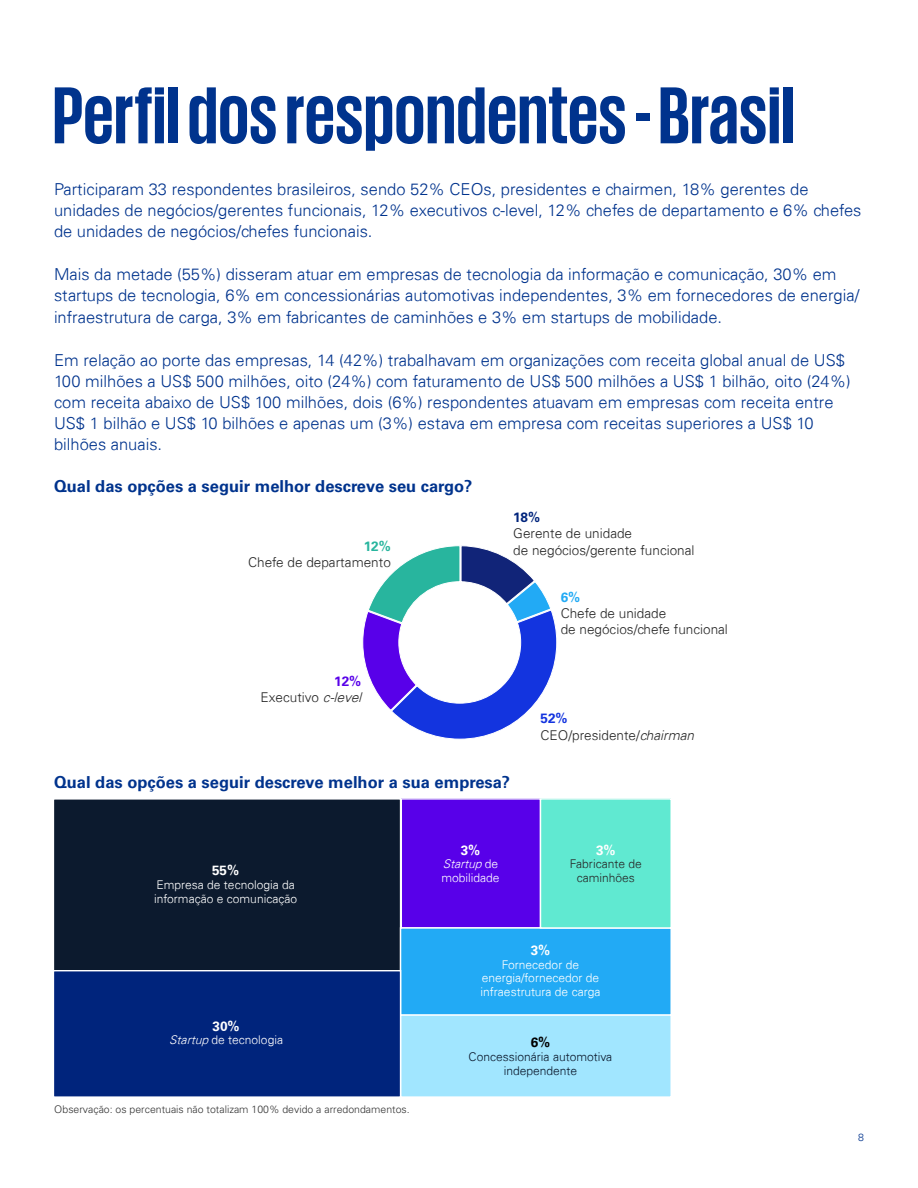
<style>
.page{position:relative;width:918px;height:1188px;background:#fff}
.page>*{position:absolute;margin:0;border:0;box-sizing:border-box;transform-origin:0 0}
.t1{font:700 82.5px "KPMG";color:#00338d}
.t2{font:300 16.5px/21px "Univers 45";color:#00338d}
.t3{font:700 16.5px "Univers LT Std";color:#00338d}
.t4{font:300 13.5px/16.2px "Univers 45";color:#272727}
.t5{font:700 13.5px "Univers 65";color:#fff}
.t6{font:700 13.5px "Univers LT Std";color:#00247c}
.t7{font:700 13.5px "Univers LT Std";color:#1334df}
.t8{font:700 13.5px "Univers LT Std";color:#5800e9}
.t9{font:700 13.5px "Univers LT Std";color:#28b59e}
.t10{font:700 13.5px "Univers LT Std";color:#22aaf5}
.t11{font:700 13.5px "Univers 65";color:#000}
.t12{font:300 12px/13.5px "Univers 45";color:#fff}
.t13{font:300 12px/13.5px "Univers 45";color:#0c1a2e;text-align:center}
.t14{font:300 12px/13.5px "Univers 45";color:#272727;text-align:center}
.t15{font:300 10.5px "Univers LT Std";color:#333}
.t16{font:300 10.5px "Univers 45";color:#00338d}
.s1{font-style:italic}
</style>
<div class="page">
<svg style="left:362px;top:545px;width:195px;height:195px"></svg>
<div style="left:53px;top:799px;width:348px;height:172px;background:#0c1a2e"></div>
<div style="left:53px;top:798px;width:348px;height:174px;border:1px solid #fff"></div>
<div style="left:401px;top:799px;width:140px;height:129px;background:#5800e9"></div>
<div style="left:401px;top:798px;width:140px;height:131px;border:1px solid #fff"></div>
<div style="left:401px;top:928px;width:270px;height:87px;background:#22aaf5"></div>
<div style="left:400px;top:927px;width:272px;height:89px;border:1px solid #fff"></div>
<div style="left:401px;top:1015px;width:270px;height:82px;background:#a1e6ff"></div>
<div style="left:400px;top:1014px;width:272px;height:84px;border:1px solid #fff"></div>
<div style="left:53px;top:971px;width:348px;height:126px;background:#00247c"></div>
<div style="left:53px;top:970px;width:348px;height:128px;border:1px solid #fff"></div>
<div style="left:541px;top:799px;width:130px;height:129px;background:#60e9d1"></div>
<div style="left:540px;top:798px;width:132px;height:131px;border:1px solid #fff"></div>
<h1 class="t1" style="left:52px;top:74px;width:744px">Perfil dos respondentes - Brasil</h1>
<p class="t2" style="left:54px;top:179px;width:809px">Participaram 33 respondentes brasileiros, sendo 52% CEOs, presidentes e chairmen, 18% gerentes de unidades de negócios/gerentes funcionais, 12% executivos c-level, 12% chefes de departamento e 6% chefes de unidades de negócios/chefes funcionais.</p>
<p class="t2" style="left:54px;top:264px;width:807px">Mais da metade (55%) disseram atuar em empresas de tecnologia da informação e comunicação, 30% em startups de tecnologia, 6% em concessionárias automotivas independentes, 3% em fornecedores de energia/ infraestrutura de carga, 3% em fabricantes de caminhões e 3% em startups de mobilidade.</p>
<p class="t2" style="left:54px;top:350px;width:798px">Em relação ao porte das empresas, 14 (42%) trabalhavam em organizações com receita global anual de US$ 100 milhões a US$ 500 milhões, oito (24%) com faturamento de US$ 500 milhões a US$ 1 bilhão, oito (24%) com receita abaixo de US$ 100 milhões, dois (6%) respondentes atuavam em empresas com receita entre US$ 1 bilhão e US$ 10 bilhões e apenas um (3%) estava em empresa com receitas superiores a US$ 10 bilhões anuais.</p>
<p class="t3" style="left:54px;top:477px;width:420px">Qual das opções a seguir melhor descreve seu cargo?</p>
<p class="t9" style="left:364px;top:538px;width:29px">12%</p>
<p class="t4" style="left:248px;top:554px;width:144px">Chefe de departamento</p>
<p class="t8" style="left:334px;top:673px;width:29px">12%</p>
<p class="t4" style="left:261px;top:689px;width:107px">Executivo <span class="s1">c-level</span></p>
<p class="t6" style="left:513px;top:510px;width:28px">18%</p>
<p class="t4" style="left:513px;top:526px;width:183px">Gerente de unidade<br>de negócios/gerente funcional</p>
<p class="t10" style="left:561px;top:589px;width:21px">6%</p>
<p class="t4" style="left:561px;top:605px;width:169px">Chefe de unidade<br>de negócios/chefe funcional</p>
<p class="t7" style="left:541px;top:711px;width:29px">52%</p>
<p class="t4" style="left:541px;top:727px;width:155px">CEO/presidente/<span class="s1">chairman</span></p>
<p class="t3" style="left:54px;top:772px;width:458px">Qual das opções a seguir descreve melhor a sua empresa?</p>
<p class="t5" style="left:212px;top:863px;width:29px">55%</p>
<p class="t12" style="left:154px;top:878px;width:145px">Empresa de tecnologia da informação e comunicação</p>
<p class="t5" style="left:461px;top:842px;width:21px">3%</p>
<p class="t12" style="left:441px;top:857px;width:60px"><span class="s1">Startup</span>d e mobilidade</p>
<p class="t5" style="left:596px;top:842px;width:21px">3%</p>
<p class="t14" style="left:570px;top:857px;width:74px">Fabricante de caminhões</p>
<p class="t5" style="left:213px;top:1018px;width:29px">30%</p>
<p class="t12" style="left:169px;top:1033px;width:115px"><span class="s1">Startup</span>de tecnologia</p>
<p class="t15" style="left:54px;top:1103px;width:357px">Observação: os percentuais não totalizam 100% devido a arredondamentos.</p>
<p class="t5" style="left:531px;top:943px;width:21px">3%</p>
<p class="t12" style="left:481px;top:958px;width:121px;text-align:center">Fornecedor de energia/fornecedor de infraestrutura de carga</p>
<p class="t11" style="left:531px;top:1035px;width:21px">6%</p>
<p class="t13" style="left:469px;top:1050px;width:145px">Concessionária automotiva independente</p>
<p class="t16" style="left:858px;top:1131px;width:7px">8</p>
</div>
